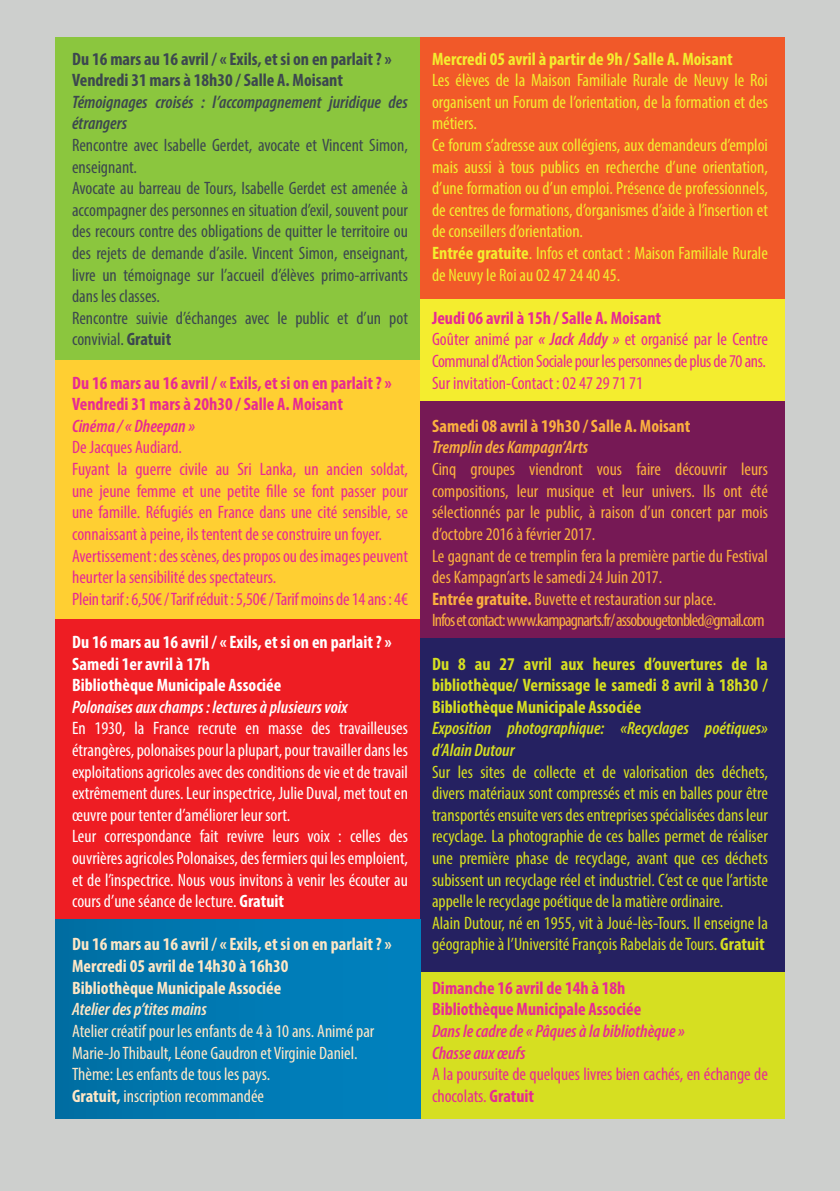
<style>
.page{position:relative;width:840px;height:1191px;background:#fff}
.page>*{position:absolute;margin:0;border:0;box-sizing:border-box;transform-origin:0 0}
.t1{font:condensed 18px/21.6px "Myriad Pro";color:#e72a93}
.t2{font:condensed 18px/21.6px "Myriad Pro";color:#d6df21}
.t3{font:condensed 18px/21.6px "Myriad Pro";color:#fff}
.t4{font:condensed 18px/21.6px "Myriad Pro";color:#f4ed2f}
.t5{font:condensed 18px/21.6px "Myriad Pro";color:#3c474f}
.t6{font:condensed 18px/21.6px "Myriad Pro";color:#fbb03f}
.t7{font:condensed 18px/21.6px "Myriad Pro";color:#fee7c6}
.t8{font:700 condensed 18px/21.6px "Myriad Pro";color:#e72a93}
.t9{font:700 condensed 18px/21.6px "Myriad Pro";color:#d6df21;text-align:justify}
.t10{font:700 condensed 18px/21.6px "Myriad Pro";color:#fee7c6}
.t11{font:700 condensed 18px/21.6px "Myriad Pro";color:#fff}
.t12{font:700 condensed 18px/21.6px "Myriad Pro";color:#3c474f}
.t13{font:italic 600 condensed 18px/21.6px "Myriad Pro";color:#e72a93}
.t14{font:italic 600 condensed 18px/21.6px "Myriad Pro";color:#d6df21}
.t15{font:italic 600 condensed 18px/21.6px "Myriad Pro";color:#3c474f}
.t16{font:italic 600 condensed 18px "Myriad Pro";color:#fff}
.t17{font:700 condensed 18px "Myriad Pro";color:#f4ed2f}
.t18{font:700 condensed 18px "Myriad Pro";color:#fbb03f}
.t19{font:italic 600 condensed 18px "Myriad Pro";color:#fbb03f}
.t20{font:italic 600 condensed 18px "Myriad Pro";color:#fee7c6}
.s1{font-weight:700}
.s2{font-weight:600;font-style:italic}
</style>
<div class="page">
<div style="left:0;top:0;width:839px;height:1191px;background:#cdcfcd"></div>
<div style="left:420px;top:971px;width:364px;height:148px;background:#d6df21"></div>
<div style="left:55px;top:38px;width:365px;height:322px;background:#8bc63e"></div>
<div style="left:420px;top:38px;width:364px;height:261px;background:#f15929"></div>
<div style="left:420px;top:299px;width:364px;height:102px;background:#f4ed2f"></div>
<div style="left:420px;top:401px;width:364px;height:237px;background:#761955"></div>
<div style="left:420px;top:638px;width:364px;height:333px;background:#252161"></div>
<div style="left:55px;top:360px;width:365px;height:259px;background:#ffcf32"></div>
<div style="left:55px;top:619px;width:365px;height:300px;background:#ee1d23"></div>
<div style="left:55px;top:919px;width:365px;height:200px;background:linear-gradient(to right,#006fa3,#0083c1)"></div>
<p class="t12" style="left:72px;top:47px;width:321px">Du 16 mars au 16 avril / « Exils, et si on en parlait ? »<br>Vendredi 31 mars à 18h30 / Salle A. Moisant</p>
<p class="t15" style="left:72px;top:91px;width:337px">Témoignages croisés : l’accompagnement juridique des étrangers</p>
<p class="t5" style="left:72px;top:134px;width:337px">Rencontre avec Isabelle Gerdet, avocate et Vincent Simon, enseignant.<br>Avocate au barreau de Tours, Isabelle Gerdet est amenée à accompagner des personnes en situation d’exil, souvent pour des recours contre des obligations de quitter le territoire ou des rejets de demande d’asile. Vincent Simon, enseignant, livre un témoignage sur l’accueil d’élèves primo-arrivants dans les classes.<br>Rencontre suivie d’échanges avec le public et d’un pot convivial. <span class="s1">Gratuit</span></p>
<p class="t8" style="left:72px;top:371px;width:321px">Du 16 mars au 16 avril / « Exils, et si on en parlait ? »<br>Vendredi 31 mars à 20h30 / Salle A. Moisant</p>
<p class="t13" style="left:72px;top:415px;width:124px">Cinéma / « Dheepan »</p>
<p class="t1" style="left:72px;top:436px;width:337px">De Jacques Audiard.<br>Fuyant la guerre civile au Sri Lanka, un ancien soldat, une jeune femme et une petite fille se font passer pour une famille. Réfugiés en France dans une cité sensible, se connaissant à peine, ils tentent de se construire un foyer.<br>Avertissement : des scènes, des propos ou des images peuvent heurter la sensibilité des spectateurs.<br>Plein tarif : 6,50€ / Tarif réduit : 5,50€ / Tarif moins de 14 ans : 4€</p>
<p class="t11" style="left:72px;top:631px;width:321px">Du 16 mars au 16 avril / « Exils, et si on en parlait ? »<br>Samedi 1er avril à 17h<br>Bibliothèque Municipale Associée</p>
<p class="t16" style="left:72px;top:697px;width:277px">Polonaises aux champs : lectures à plusieurs voix</p>
<p class="t3" style="left:72px;top:717px;width:337px">En 1930, la France recrute en masse des travailleuses étrangères, polonaises pour la plupart, pour travailler dans les exploitations agricoles avec des conditions de vie et de travail extrêmement dures. Leur inspectrice, Julie Duval, met tout en œuvre pour tenter d’améliorer leur sort.<br>Leur correspondance fait revivre leurs voix : celles des ouvrières agricoles Polonaises, des fermiers qui les emploient, et de l’inspectrice. Nous vous invitons à venir les écouter au cours d’une séance de lecture. <span class="s1">Gratuit</span></p>
<p class="t10" style="left:72px;top:933px;width:321px">Du 16 mars au 16 avril / « Exils, et si on en parlait ? »<br>Mercredi 05 avril de 14h30 à 16h30<br>Bibliothèque Municipale Associée</p>
<p class="t20" style="left:72px;top:999px;width:136px">Atelier des p’tites mains</p>
<p class="t7" style="left:72px;top:1020px;width:303px">Atelier créatif pour les enfants de 4 à 10 ans. Animé par Marie-Jo Thibault, Léone Gaudron et Virginie Daniel.<br>Thème: Les enfants de tous les pays.<br><span class="s1">Gratuit,</span> inscription recommandée</p>
<p class="t17" style="left:432px;top:47px;width:302px">Mercredi 05 avril à partir de 9h / Salle A. Moisant</p>
<p class="t4" style="left:432px;top:69px;width:337px">Les élèves de la Maison Familiale Rurale de Neuvy le Roi organisent un Forum de l’orientation, de la formation et des métiers.<br>Ce forum s’adresse aux collégiens, aux demandeurs d’emploi mais aussi à tous publics en recherche d’une orientation, d’une formation ou d’un emploi. Présence de professionnels, de centres de formations, d’organismes d’aide à l’insertion et de conseillers d’orientation.<br><span class="s1">Entrée gratuite</span>. Infos et contact : Maison Familiale Rurale de Neuvy le Roi au 02 47 24 40 45.</p>
<p class="t1" style="left:432px;top:307px;width:337px"><span class="s1">Jeudi 06 avril à 15h / Salle A. Moisant<br></span>Goûter animé par <span class="s2">« Jack Addy »</span> et organisé par le Centre Communal d’Action Sociale pour les personnes de plus de 70 ans.<br>Sur invitation-Contact : 02 47 29 71 71</p>
<p class="t18" style="left:432px;top:414px;width:260px">Samedi 08 avril à 19h30 / Salle A. Moisant</p>
<p class="t19" style="left:432px;top:438px;width:158px">Tremplin des Kampagn’Arts</p>
<p class="t6" style="left:432px;top:458px;width:337px">Cinq groupes viendront vous faire découvrir leurs compositions, leur musique et leur univers. Ils ont été sélectionnés par le public, à raison d’un concert par mois d’octobre 2016 à février 2017.<br>Le gagnant de ce tremplin fera la première partie du Festival des Kampagn’arts le samedi 24 Juin 2017.<br><span class="s1">Entrée gratuite.</span> Buvette et restauration sur place.<br>Infos et contact: www.kampagnarts.fr/ assobougetonbled@gmail.com</p>
<p class="t9" style="left:432px;top:652px;width:337px">Du 8 au 27 avril aux heures d’ouvertures de la bibliothèque/ Vernissage le samedi 8 avril à 18h30 / Bibliothèque Municipale Associée</p>
<p class="t14" style="left:432px;top:718px;width:337px">Exposition photographique: «Recyclages poétiques» d’Alain Dutour</p>
<p class="t2" style="left:432px;top:760px;width:337px">Sur les sites de collecte et de valorisation des déchets, divers matériaux sont compressés et mis en balles pour être transportés ensuite vers des entreprises spécialisées dans leur recyclage. La photographie de ces balles permet de réaliser une première phase de recyclage, avant que ces déchets subissent un recyclage réel et industriel. C’est ce que l’artiste appelle le recyclage poétique de la matière ordinaire.<br>Alain Dutour, né en 1955, vit à Joué-lès-Tours. Il enseigne la géographie à l’Université François Rabelais de Tours. <span class="s1">Gratuit</span></p>
<p class="t8" style="left:432px;top:976px;width:211px">Dimanche 16 avril de 14h à 18h<br>Bibliothèque Municipale Associée</p>
<p class="t13" style="left:432px;top:1020px;width:254px">Dans le cadre de « Pâques à la bibliothèque »<br>Chasse aux œufs</p>
<p class="t1" style="left:432px;top:1063px;width:337px">A la poursuite de quelques livres bien cachés, en échange de chocolats. <span class="s1">Gratuit</span></p>
</div>
